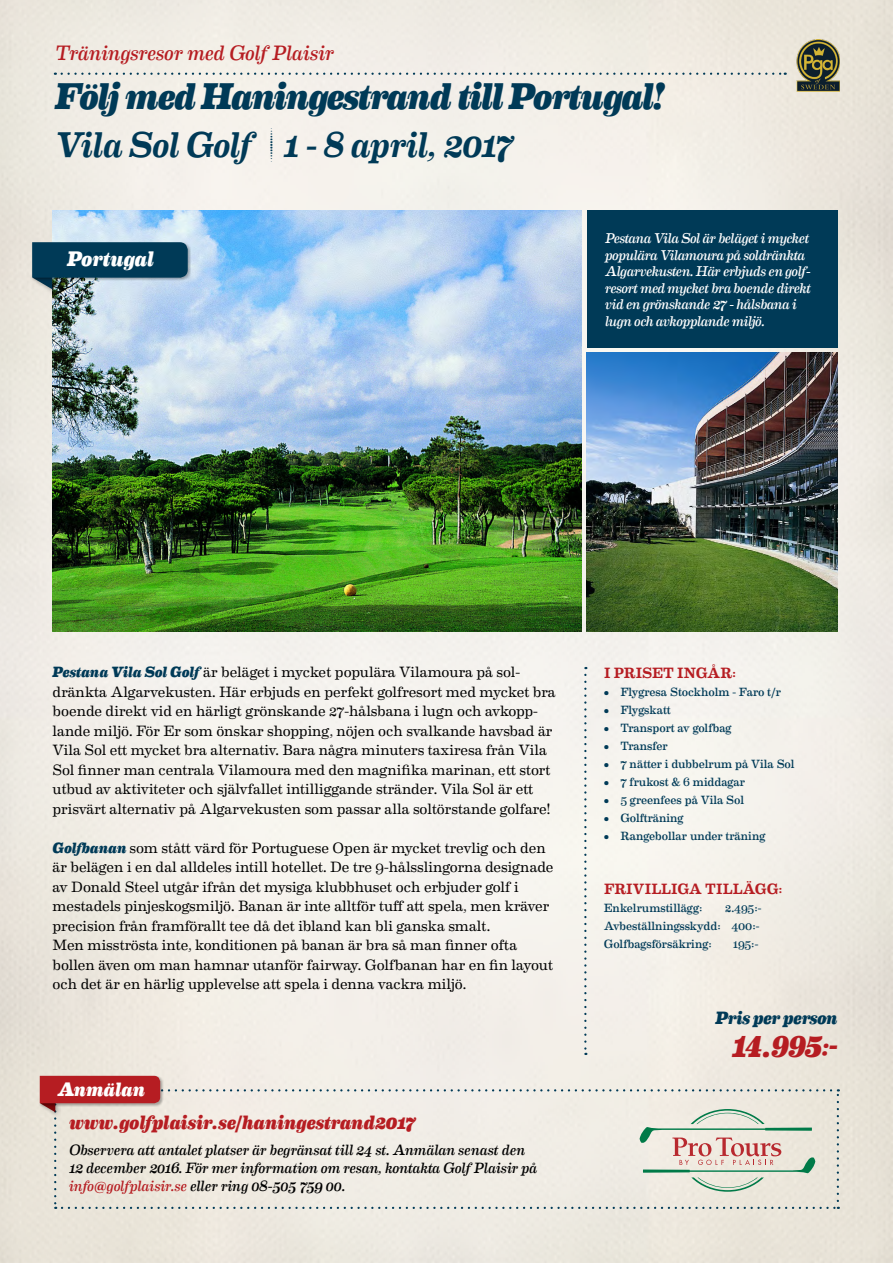
<style>
.page{position:relative;width:893px;height:1263px;background:#fff}
.page>*{position:absolute;margin:0;border:0;box-sizing:border-box;transform-origin:0 0}
.t1{font:italic 800 37.5px "Eames Century Modern";letter-spacing:-.045em;color:#003a57}
.t2{font:italic 500 36px "Eames Century Modern";letter-spacing:-.02em;color:#003a57}
.t3{font:italic 800 30px "Eames Century Modern";color:#b61d22}
.t4{font:italic 800 21.3px "Eames Century Modern";letter-spacing:-.015em;color:#fff}
.t5{font:italic 21px "Eames Century Modern";letter-spacing:-.005em;color:#b61d22}
.t6{font:italic 800 19.5px "Eames Century Modern";letter-spacing:-.01em;color:#b61d22}
.t7{font:italic 800 19.5px "Eames Century Modern";letter-spacing:-.005em;color:#fff}
.t8{font:italic 800 18px "Eames Century Modern";letter-spacing:-.035em;color:#003a57}
.t9{font:15px/19.5px "Eames Century Modern";letter-spacing:-.005em;color:#000}
.t10{font:italic 15px/18px "Eames Century Modern";color:#000}
.t11{font:500 15px "Eames Century Modern";color:#b61d22}
.t12{font:italic 14.25px/16.5px "Eames Century Modern";letter-spacing:-.025em;color:#fff}
.t13{font:12px/18px "Eames Century Modern";color:#003a57}
.s1{font-style:normal}
.s2{font-weight:800;font-style:italic;color:#003a57}
.s3{color:#b61d22}
</style>
<div class="page">
<img style="left:0;top:0;width:893px;height:1263px">
<svg style="left:62px;top:73px;width:724px;height:2px"></svg>
<img style="left:797px;top:39px;width:43px;height:52px">
<div style="left:38px;top:1098px;width:23px;height:19px;background:#eae5d9"></div>
<div style="left:39px;top:1075px;width:124px;height:32px;background:#000;opacity:.3"></div>
<svg style="left:40px;top:1076px;width:799px;height:133px"></svg>
<svg style="left:584px;top:675px;width:2px;height:380px"></svg>
<img style="left:53px;top:210px;width:528px;height:421px">
<div style="left:587px;top:210px;width:250px;height:137px;background:#003a57"></div>
<img style="left:587px;top:353px;width:250px;height:278px">
<div style="left:30px;top:273px;width:27px;height:21px;background:#000;opacity:.3"></div>
<svg style="left:32px;top:242px;width:156px;height:47px"></svg>
<h3 class="t5" style="left:55px;top:37px;width:281px">Träningsresor med Golf Plaisir</h3>
<h1 class="t1" style="left:55px;top:67px;width:613px">Följ med Haningestrand till Portugal!</h1>
<h2 class="t2" style="left:55px;top:117px;width:461px">Vila Sol Golf <span class="s1">|</span> 1 - 8 april, 2017</h2>
<h3 class="t4" style="left:67px;top:243px;width:88px">Portugal</h3>
<p class="t12" style="left:605px;top:229px;width:208px">Pestana Vila Sol är beläget i mycket populära Vilamoura på soldränkta Algarvekusten. Här erbjuds en golf&shy;resort med mycket bra boende direkt vid en grönskande 27 - hålsbana i lugn och avkopplande miljö.</p>
<p class="t9" style="left:53px;top:661px;width:505px"><span class="s2">Pestana Vila Sol Golf</span> är beläget i mycket populära Vilamoura på sol&shy;dränkta Algarvekusten. Här erbjuds en perfekt golfresort med mycket bra boende direkt vid en härligt grönskande 27-hålsbana i lugn och avkopp&shy;lande miljö. För Er som önskar shopping, nöjen och svalkande havsbad är Vila Sol ett mycket bra alternativ. Bara några minuters taxiresa från Vila Sol finner man centrala Vilamoura med den magnifika marinan, ett stort utbud av aktiviteter och självfallet intilliggande stränder. Vila Sol är ett prisvärt alternativ på Algarvekusten som passar alla soltörstande golfare!</p>
<p class="t9" style="left:53px;top:837px;width:502px"><span class="s2">Golfbanan</span> som stått värd för Portuguese Open är mycket trevlig och den är belägen i en dal alldeles intill hotellet. De tre 9-hålsslingorna designade av Donald Steel utgår ifrån det mysiga klubbhuset och erbjuder golf i mestadels pinjeskogsmiljö. Banan är inte alltför tuff att spela, men kräver precision från framförallt tee då det ibland kan bli ganska smalt.<br>Men misströsta inte, konditionen på banan är bra så man finner ofta bollen även om man hamnar utanför fairway. Golfbanan har en fin layout och det är en härlig upplevelse att spela i denna vackra miljö.</p>
<h3 class="t7" style="left:58px;top:1074px;width:89px">Anmälan</h3>
<h3 class="t6" style="left:69px;top:1107px;width:348px">www.golfplaisir.se/haningestrand2017</h3>
<p class="t10" style="left:69px;top:1140px;width:470px">Observera att antalet platser är begränsat till 24 st. Anmälan senast den<br>12 december 2016. För mer information om resan, kontakta Golf Plaisir på <span class="s3">info@golfplaisir.se</span> eller ring 08-505 759 00.</p>
<p class="t11" style="left:604px;top:661px;width:134px">I PRISET INGÅR:</p>
<p class="t13" style="left:604px;top:682px;width:179px">• Flygresa Stockholm - Faro t/r</p>
<p class="t13" style="left:604px;top:700px;width:68px">• Flygskatt</p>
<p class="t13" style="left:604px;top:718px;width:129px">• Transport av golfbag</p>
<p class="t13" style="left:604px;top:736px;width:65px">• Transfer</p>
<p class="t13" style="left:604px;top:754px;width:192px">• 7 nätter i dubbelrum på Vila Sol</p>
<p class="t13" style="left:604px;top:772px;width:143px">• 7 frukost &amp; 6 middagar</p>
<p class="t13" style="left:604px;top:790px;width:142px">• 5 greenfees på Vila Sol</p>
<p class="t13" style="left:604px;top:808px;width:81px">• Golfträning</p>
<p class="t13" style="left:604px;top:826px;width:163px">• Rangebollar under träning</p>
<p class="t11" style="left:604px;top:877px;width:180px">FRIVILLIGA TILLÄGG:</p>
<p class="t13" style="left:604px;top:898px;width:100px">Enkelrumstillägg:</p>
<p class="t13" style="left:604px;top:898px;width:159px;text-indent:121px">2.495:-<br>Avbeställningsskydd: 400:-<br>Golfbagsförsäkring:</p>
<p class="t13" style="left:733px;top:934px;width:27px">195:-</p>
<p class="t8" style="left:716px;top:1004px;width:123px">Pris per person</p>
<h3 class="t3" style="left:732px;top:1024px;width:107px">14.995:-</h3>
</div>
